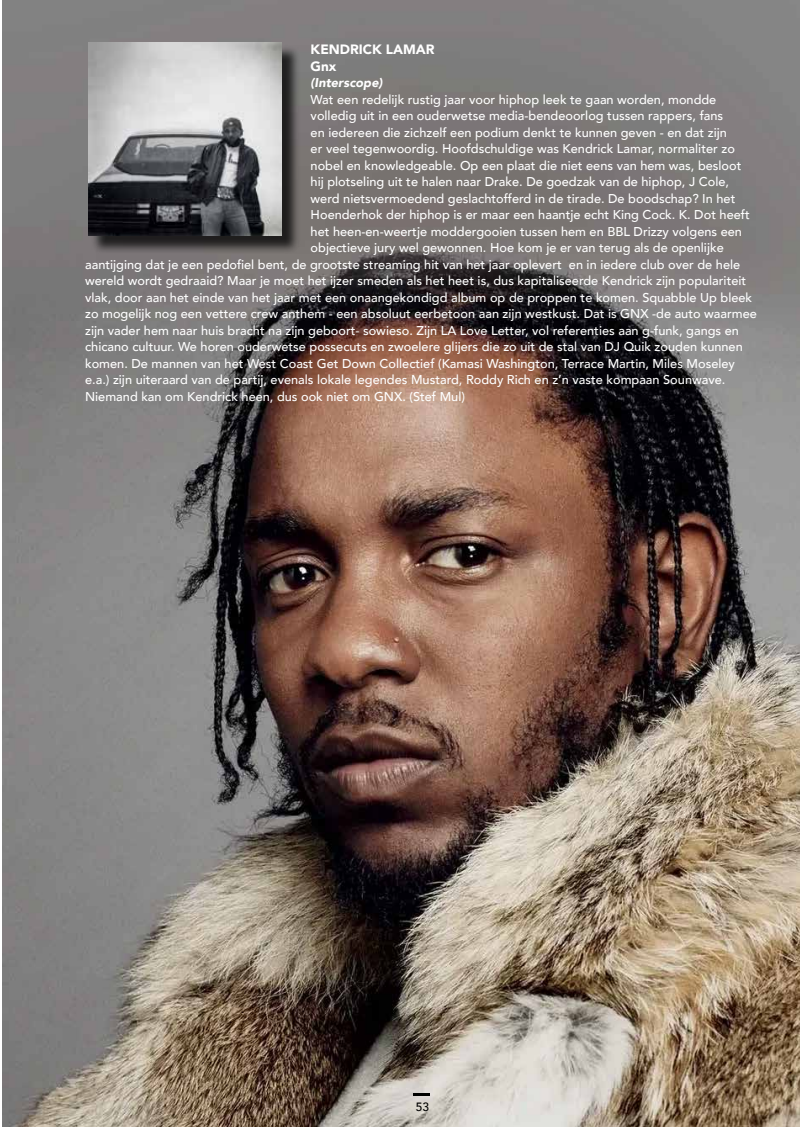
<style>
.page{position:relative;width:800px;height:1127px;background:#fff}
.page>*{position:absolute;margin:0;border:0;box-sizing:border-box;transform-origin:0 0}
.t1{font:900 13.5px/16.5px "Avenir";color:#fff}
.t2{font:500 12.75px "Avenir";color:#fff}
.t3{font:italic 900 12.75px "Avenir";color:#fff}
.t4{font:500 12px "Avenir";color:#000}
</style>
<div class="page">
<img style="left:2px;top:0;width:797px;height:1127px">
<img style="left:89px;top:43px;width:192px;height:192px">
<svg style="left:413px;top:1093px;width:17px;height:2px"></svg>
<div style="left:91px;top:45px;width:209px;height:209px;background:#000;opacity:.75"></div>
<p class="t1" style="left:310px;top:41px;width:125px">KENDRICK LAMAR<br>Gnx</p>
<p class="t3" style="left:310px;top:72px;width:73px">(Interscope)</p>
<p class="t2" style="left:310px;top:88px;width:407px">Wat een redelijk rustig jaar voor hiphop leek te gaan worden, mondde</p>
<p class="t2" style="left:310px;top:105px;width:414px">volledig uit in een ouderwetse media-bendeoorlog tussen rappers, fans</p>
<p class="t2" style="left:310px;top:121px;width:417px">en iedereen die zichzelf een podium denkt te kunnen geven - en dat zijn</p>
<p class="t2" style="left:310px;top:138px;width:425px">er veel tegenwoordig. Hoofdschuldige was Kendrick Lamar, normaliter zo</p>
<p class="t2" style="left:310px;top:154px;width:432px">nobel en knowledgeable. Op een plaat die niet eens van hem was, besloot</p>
<p class="t2" style="left:310px;top:171px;width:420px">hij plotseling uit te halen naar Drake. De goedzak van de hiphop, J Cole,</p>
<p class="t2" style="left:310px;top:187px;width:426px">werd nietsvermoedend geslachtofferd in de tirade. De boodschap? In het</p>
<p class="t2" style="left:310px;top:204px;width:440px">Hoenderhok der hiphop is er maar een haantje echt King Cock. K. Dot heeft</p>
<p class="t2" style="left:310px;top:220px;width:433px">het heen-en-weertje moddergooien tussen hem en BBL Drizzy volgens een</p>
<p class="t2" style="left:310px;top:237px;width:414px">objectieve jury wel gewonnen. Hoe kom je er van terug als de openlijke</p>
<p class="t2" style="left:85px;top:253px;width:656px">aantijging dat je een pedofiel bent, de grootste streaming hit van het jaar oplevert en in iedere club over de hele</p>
<p class="t2" style="left:85px;top:270px;width:662px">wereld wordt gedraaid? Maar je moet het ijzer smeden als het heet is, dus kapitaliseerde Kendrick zijn populariteit</p>
<p class="t2" style="left:85px;top:286px;width:668px">vlak, door aan het einde van het jaar met een onaangekondigd album op de proppen te komen. Squabble Up bleek</p>
<p class="t2" style="left:85px;top:303px;width:673px">zo mogelijk nog een vettere crew anthem - een absoluut eerbetoon aan zijn westkust. Dat is GNX -de auto waarmee</p>
<p class="t2" style="left:85px;top:319px;width:655px">zijn vader hem naar huis bracht na zijn geboort- sowieso. Zijn LA Love Letter, vol referenties aan g-funk, gangs en</p>
<p class="t2" style="left:85px;top:336px;width:659px">chicano cultuur. We horen ouderwetse possecuts en zwoelere glijers die zo uit de stal van DJ Quik zouden kunnen</p>
<p class="t2" style="left:85px;top:352px;width:651px">komen. De mannen van het West Coast Get Down Collectief (Kamasi Washington, Terrace Martin, Miles Moseley</p>
<p class="t2" style="left:85px;top:369px;width:641px">e.a.) zijn uiteraard van de partij, evenals lokale legendes Mustard, Roddy Rich en z’n vaste kompaan Sounwave.</p>
<p class="t2" style="left:85px;top:385px;width:381px">Niemand kan om Kendrick heen, dus ook niet om GNX. (Stef Mul)</p>
<p class="t4" style="left:416px;top:1096px;width:15px">53</p>
</div>
